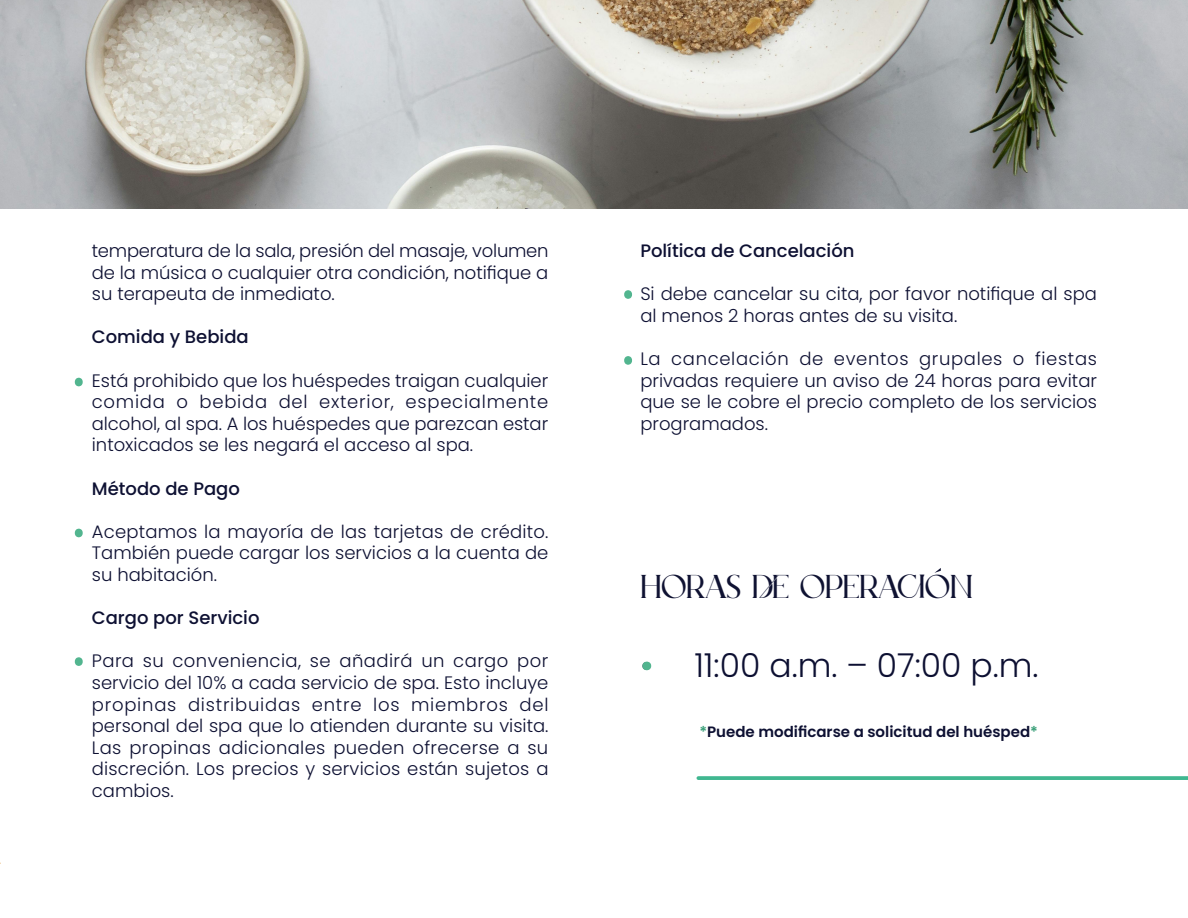
<style>
.page{position:relative;width:1188px;height:918px;background:#fff}
.page>*{position:absolute;margin:0;border:0;box-sizing:border-box;transform-origin:0 0}
.t1{font:300 33px "Poppins";color:#0d1032}
.t2{font:33px "BODAR Regular";color:#0f1232}
.t3{font:300 18px/21.6px "Poppins";color:#0d1032;text-align:justify}
.t4{font:500 18px "Poppins";color:#0d1032}
.t5{font:600 15px "Poppins";color:#0d1032}
.s1{color:#399f78}
</style>
<div class="page">
<img style="left:0;top:0;width:1188px;height:209px">
<svg style="left:934px;top:568px;width:7px;height:5px"></svg>
<svg style="left:698px;top:776px;width:490px;height:4px;fill:#41b791"></svg>
<svg style="left:75px;top:378px;width:8px;height:8px"></svg>
<svg style="left:75px;top:529px;width:8px;height:8px"></svg>
<svg style="left:624px;top:290px;width:8px;height:9px"></svg>
<svg style="left:75px;top:657px;width:8px;height:9px"></svg>
<svg style="left:624px;top:356px;width:8px;height:9px"></svg>
<svg style="left:642px;top:662px;width:9px;height:8px"></svg>
<p class="t3" style="left:92px;top:240px;width:458px">temperatura de la sala, presión del masaje, volumen de la música o cualquier otra condición, notifique a su terapeuta de inmediato.</p>
<p class="t4" style="left:92px;top:327px;width:158px">Comida y Bebida</p>
<p class="t3" style="left:92px;top:370px;width:458px">Está prohibido que los huéspedes traigan cualquier comida o bebida del exterior, especialmente alcohol, al spa. A los huéspedes que parezcan estar intoxicados se les negará el acceso al spa.</p>
<p class="t4" style="left:92px;top:478px;width:150px">Método de Pago</p>
<p class="t3" style="left:92px;top:521px;width:458px">Aceptamos la mayoría de las tarjetas de crédito.<br>También puede cargar los servicios a la cuenta de su habitación.</p>
<p class="t4" style="left:92px;top:607px;width:169px">Cargo por Servicio</p>
<p class="t3" style="left:92px;top:650px;width:458px">Para su conveniencia, se añadirá un cargo por servicio del 10% a cada servicio de spa. Esto incluye propinas distribuidas entre los miembros del personal del spa que lo atienden durante su visita.<br>Las propinas adicionales pueden ofrecerse a su discreción. Los precios y servicios están sujetos a cambios.</p>
<p class="t4" style="left:640px;top:240px;width:216px">Política de Cancelación</p>
<p class="t3" style="left:640px;top:283px;width:458px">Si debe cancelar su cita, por favor notifique al spa al menos 2 horas antes de su visita.</p>
<p class="t3" style="left:640px;top:348px;width:458px">La cancelación de eventos grupales o fiestas privadas requiere un aviso de 24 horas para evitar que se le cobre el precio completo de los servicios programados.</p>
<p class="t2" style="left:640px;top:569px;width:42px">HORAS</p>
<p class="t2" style="left:752px;top:569px;width:92px">DE OPERACIÓ</p>
<p class="t2" style="left:950px;top:569px;width:24px">N</p>
<p class="t1" style="left:640px;top:647px;width:400px">• 11:00 a.m. – 07:00 p.m.</p>
<p class="t5" style="left:699px;top:723px;width:340px"><span class="s1">*</span>Puede modificarse a solicitud del huésped<span class="s1">*</span></p>
</div>
